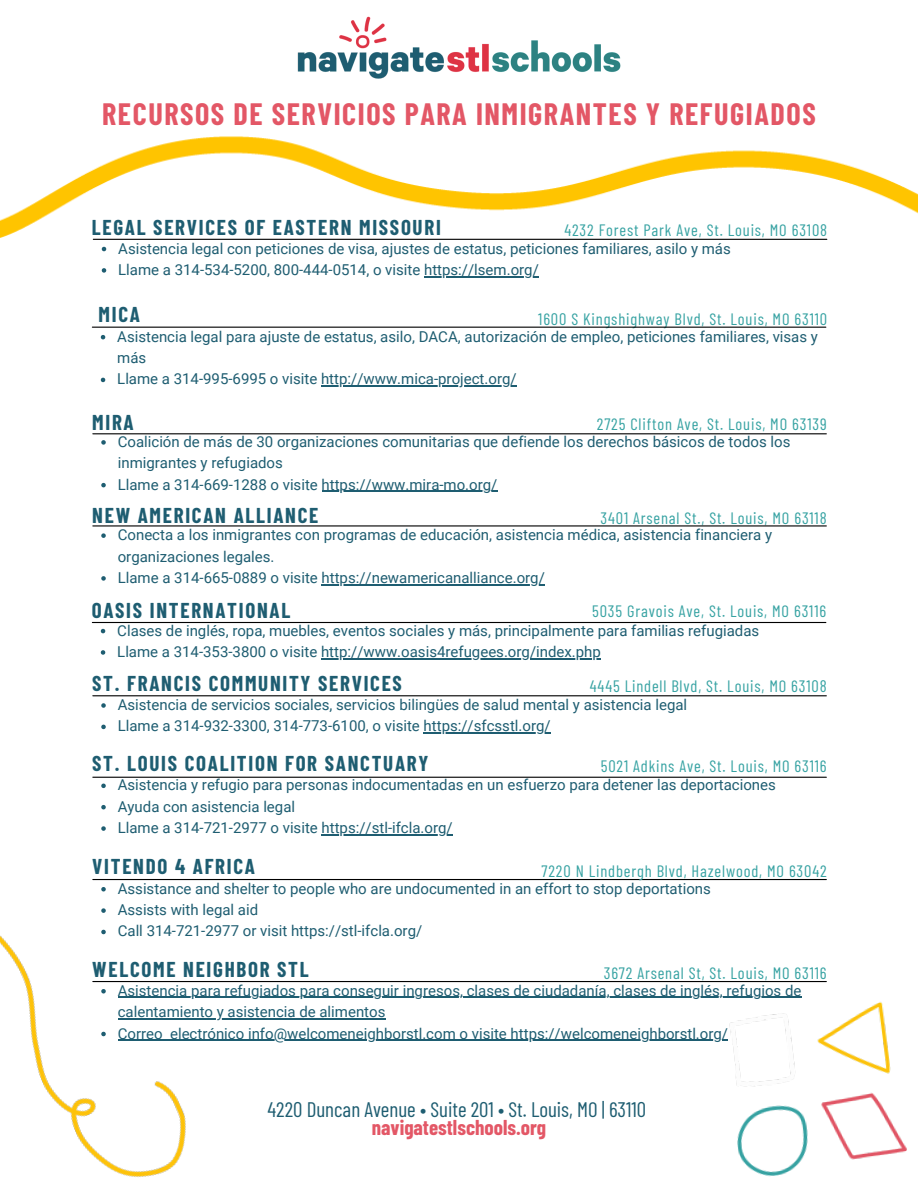
<style>
.page{position:relative;width:918px;height:1188px;background:#fff}
.page>*{position:absolute;margin:0;border:0;box-sizing:border-box;transform-origin:0 0}
.t1{font:700 30.15px "Barlow Condensed";letter-spacing:.05em;color:#e35766}
.t2{font:700 21px "Barlow Condensed";letter-spacing:.08em;color:#1e5d71}
.t3{font:21px "Barlow Condensed";color:#1e5d71}
.t4{font:700 21px "Barlow Condensed";color:#e35766}
.t5{font:16.5px "Barlow Condensed";letter-spacing:.05em;color:#38a3a3}
.t6{font:15px/21.3px "Roboto";color:#1e5d71}
</style>
<div class="page">
<img style="left:0;top:136px;width:918px;height:493px">
<img style="left:297px;top:16px;width:324px;height:63px">
<img style="left:719px;top:996px;width:188px;height:181px">
<img style="left:0;top:879px;width:216px;height:298px">
<hr style="left:93px;top:433px;width:733px;height:1px;background:#000">
<svg style="left:101px;top:440px;width:5px;height:5px"></svg>
<svg style="left:101px;top:483px;width:5px;height:4px"></svg>
<hr style="left:322px;top:491px;width:175px;height:1px;background:#1e5d71">
<hr style="left:92px;top:622px;width:734px;height:1px;background:#000">
<svg style="left:101px;top:629px;width:4px;height:4px"></svg>
<svg style="left:101px;top:650px;width:4px;height:5px"></svg>
<hr style="left:321px;top:658px;width:280px;height:1px;background:#1e5d71">
<hr style="left:93px;top:695px;width:733px;height:1px;background:#000">
<svg style="left:101px;top:703px;width:5px;height:5px"></svg>
<svg style="left:101px;top:725px;width:5px;height:4px"></svg>
<hr style="left:424px;top:733px;width:127px;height:1px;background:#1e5d71">
<hr style="left:93px;top:777px;width:733px;height:1px;background:#000">
<svg style="left:101px;top:784px;width:5px;height:4px"></svg>
<svg style="left:101px;top:805px;width:5px;height:4px"></svg>
<svg style="left:101px;top:826px;width:5px;height:5px"></svg>
<hr style="left:322px;top:834px;width:131px;height:1px;background:#1e5d71">
<hr style="left:93px;top:879px;width:733px;height:1px;background:#000">
<svg style="left:101px;top:887px;width:5px;height:4px"></svg>
<svg style="left:101px;top:908px;width:5px;height:5px"></svg>
<svg style="left:101px;top:930px;width:5px;height:4px"></svg>
<hr style="left:93px;top:981px;width:733px;height:1px;background:#000">
<svg style="left:101px;top:989px;width:5px;height:5px"></svg>
<hr style="left:118px;top:997px;width:683px;height:1px;background:#1e5d71">
<hr style="left:118px;top:1018px;width:267px;height:1px;background:#1e5d71">
<svg style="left:101px;top:1032px;width:5px;height:4px"></svg>
<hr style="left:118px;top:1040px;width:45px;height:1px;background:#1e5d71">
<hr style="left:170px;top:1040px;width:341px;height:1px;background:#1e5d71">
<hr style="left:511px;top:1040px;width:217px;height:1px;background:#1e5d71">
<svg style="left:101px;top:533px;width:5px;height:5px"></svg>
<svg style="left:101px;top:576px;width:5px;height:5px"></svg>
<hr style="left:322px;top:584px;width:223px;height:1px;background:#1e5d71">
<hr style="left:93px;top:525px;width:733px;height:2px;background:#000">
<svg style="left:101px;top:335px;width:4px;height:4px"></svg>
<svg style="left:101px;top:378px;width:4px;height:4px"></svg>
<hr style="left:321px;top:386px;width:196px;height:1px;background:#1e5d71">
<hr style="left:92px;top:327px;width:734px;height:1px;background:#000">
<svg style="left:102px;top:247px;width:4px;height:4px"></svg>
<svg style="left:102px;top:268px;width:4px;height:5px"></svg>
<hr style="left:424px;top:276px;width:115px;height:1px;background:#1e5d71">
<hr style="left:93px;top:239px;width:734px;height:1px;background:#000">
<p class="t1" style="left:102px;top:95px;width:715px">RECURSOS DE SERVICIOS PARA INMIGRANTES Y REFUGIADOS</p>
<p class="t2" style="left:92px;top:214px;width:351px">LEGAL SERVICES OF EASTERN MISSOURI</p>
<p class="t6" style="left:118px;top:238px;width:614px">Asistencia legal con peticiones de visa, ajustes de estatus, peticiones familiares, asilo y más</p>
<p class="t6" style="left:118px;top:259px;width:422px">Llame a 314-534-5200, 800-444-0514, o visite https://lsem.org/</p>
<p class="t5" style="left:564px;top:220px;width:264px">4232 Forest Park Ave, St. Louis, MO 63108</p>
<p class="t2" style="left:99px;top:301px;width:43px">MICA</p>
<p class="t6" style="left:117px;top:326px;width:702px">Asistencia legal para ajuste de estatus, asilo, DACA, autorización de empleo, peticiones familiares, visas y más</p>
<p class="t6" style="left:117px;top:369px;width:401px">Llame a 314-995-6995 o visite http://www.mica-project.org/</p>
<p class="t5" style="left:538px;top:308px;width:290px">1600 S Kingshighway Blvd, St. Louis, MO 63110</p>
<p class="t2" style="left:92px;top:409px;width:43px">MIRA</p>
<p class="t6" style="left:118px;top:431px;width:674px">Coalición de más de 30 organizaciones comunitarias que defiende los derechos básicos de todos los inmigrantes y refugiados</p>
<p class="t6" style="left:118px;top:474px;width:381px">Llame a 314-669-1288 o visite https://www.mira-mo.org/</p>
<p class="t5" style="left:597px;top:413px;width:231px">2725 Clifton Ave, St. Louis, MO 63139</p>
<p class="t2" style="left:92px;top:502px;width:228px">NEW AMERICAN ALLIANCE</p>
<p class="t6" style="left:118px;top:524px;width:656px">Conecta a los inmigrantes con programas de educación, asistencia médica, asistencia financiera y organizaciones legales.</p>
<p class="t6" style="left:118px;top:567px;width:429px">Llame a 314-665-0889 o visite https://newamericanalliance.org/</p>
<p class="t5" style="left:601px;top:508px;width:228px">3401 Arsenal St., St. Louis, MO 63118</p>
<p class="t2" style="left:92px;top:597px;width:200px">OASIS INTERNATIONAL</p>
<p class="t6" style="left:117px;top:620px;width:643px">Clases de inglés, ropa, muebles, eventos sociales y más, principalmente para familias refugiadas</p>
<p class="t6" style="left:117px;top:641px;width:485px">Llame a 314-353-3800 o visite http://www.oasis4refugees.org/index.php</p>
<p class="t5" style="left:592px;top:600px;width:236px">5035 Gravois Ave, St. Louis, MO 63116</p>
<p class="t2" style="left:92px;top:670px;width:311px">ST. FRANCIS COMMUNITY SERVICES</p>
<p class="t6" style="left:118px;top:694px;width:571px">Asistencia de servicios sociales, servicios bilingües de salud mental y asistencia legal</p>
<p class="t6" style="left:118px;top:716px;width:434px">Llame a 314-932-3300, 314-773-6100, o visite https://sfcsstl.org/</p>
<p class="t5" style="left:590px;top:675px;width:238px">4445 Lindell Blvd, St. Louis, MO 63108</p>
<p class="t2" style="left:92px;top:750px;width:338px">ST. LOUIS COALITION FOR SANCTUARY</p>
<p class="t6" style="left:118px;top:775px;width:660px">Asistencia y refugio para personas indocumentadas en un esfuerzo para detener las deportaciones</p>
<p class="t6" style="left:118px;top:796px;width:179px">Ayuda con asistencia legal</p>
<p class="t6" style="left:118px;top:817px;width:337px">Llame a 314-721-2977 o visite https://stl-ifcla.org/</p>
<p class="t5" style="left:601px;top:755px;width:227px">5021 Adkins Ave, St. Louis, MO 63116</p>
<p class="t2" style="left:92px;top:853px;width:164px">VITENDO 4 AFRICA</p>
<p class="t6" style="left:118px;top:878px;width:595px">Assistance and shelter to people who are undocumented in an effort to stop deportations</p>
<p class="t6" style="left:118px;top:899px;width:142px">Assists with legal aid</p>
<p class="t6" style="left:118px;top:921px;width:306px">Call 314-721-2977 or visit https://stl-ifcla.org/</p>
<p class="t5" style="left:542px;top:860px;width:287px">7220 N Lindbergh Blvd, Hazelwood, MO 63042</p>
<p class="t2" style="left:92px;top:956px;width:218px">WELCOME NEIGHBOR STL</p>
<p class="t6" style="left:118px;top:980px;width:685px">Asistencia para refugiados para conseguir ingresos, clases de ciudadanía, clases de inglés, refugios de calentamiento y asistencia de alimentos</p>
<p class="t6" style="left:118px;top:1023px;width:612px">Correo electrónico info@welcomeneighborstl.com o visite https://welcomeneighborstl.org/</p>
<p class="t5" style="left:604px;top:962px;width:224px">3672 Arsenal St, St. Louis, MO 63116</p>
<p class="t3" style="left:268px;top:1096px;width:380px">4220 Duncan Avenue • Suite 201 • St. Louis, MO | 63110</p>
<p class="t4" style="left:372px;top:1114px;width:176px">navigatestlschools.org</p>
</div>
